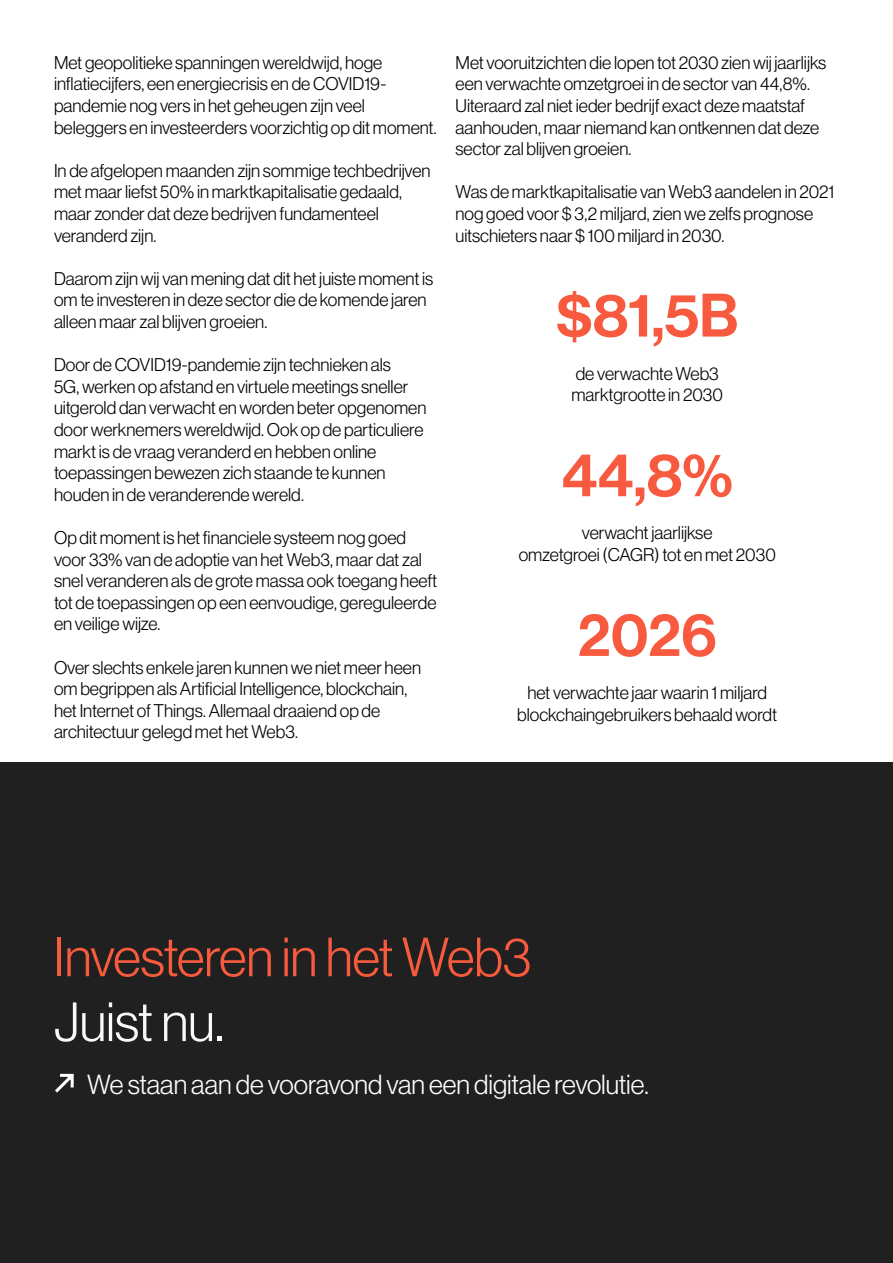
<style>
.page{position:relative;width:893px;height:1263px;background:#fff}
.page>*{position:absolute;margin:0;border:0;box-sizing:border-box;transform-origin:0 0}
.t1{font:60px "Neue Haas Display Mediu";color:#f75a3e}
.t2{font:300 54px "Neue Haas Display";letter-spacing:-.005em;color:#f75a3d}
.t3{font:300 54px "Neue Haas Display";letter-spacing:-.005em;color:#f9f9f9}
.t4{font:300 27px "Neue Haas Display";letter-spacing:-.005em;color:#fff}
.t5{font:300 18px/21.6px "Neue Haas Display";color:#000}
</style>
<div class="page">
<div style="left:0;top:763px;width:893px;height:500px;background:#202020"></div>
<svg style="left:55px;top:1074px;width:19px;height:18px"></svg>
<p class="t5" style="left:54px;top:52px;width:384px">Met geopolitieke spanningen wereldwijd, hoge inflatiecijfers, een energiecrisis en de COVID19- pandemie nog vers in het geheugen zijn veel beleggers en investeerders voorzichtig op dit moment.</p>
<p class="t5" style="left:54px;top:160px;width:378px">In de afgelopen maanden zijn sommige techbedrijven met maar liefst 50% in marktkapitalisatie gedaald, maar zonder dat deze bedrijven fundamenteel veranderd zijn.</p>
<p class="t5" style="left:54px;top:268px;width:381px">Daarom zijn wij van mening dat dit het juiste moment is om te investeren in deze sector die de komende jaren alleen maar zal blijven groeien.</p>
<p class="t5" style="left:54px;top:354px;width:374px">Door de COVID19-pandemie zijn technieken als<br>5G, werken op afstand en virtuele meetings sneller uitgerold dan verwacht en worden beter opgenomen door werknemers wereldwijd. Ook op de particuliere markt is de vraag veranderd en hebben online toepassingen bewezen zich staande te kunnen houden in de veranderende wereld.</p>
<p class="t5" style="left:54px;top:527px;width:385px">Op dit moment is het financiele systeem nog goed voor 33% van de adoptie van het Web3, maar dat zal snel veranderen als de grote massa ook toegang heeft tot de toepassingen op een eenvoudige, gereguleerde en veilige wijze.</p>
<p class="t5" style="left:54px;top:656px;width:369px">Over slechts enkele jaren kunnen we niet meer heen om begrippen als Artificial Intelligence, blockchain, het Internet of Things. Allemaal draaiend op de architectuur gelegd met het Web3.</p>
<p class="t5" style="left:455px;top:52px;width:372px">Met vooruitzichten die lopen tot 2030 zien wij jaarlijks een verwachte omzetgroei in de sector van 44,8%.<br>Uiteraard zal niet ieder bedrijf exact deze maatstaf aanhouden, maar niemand kan ontkennen dat deze sector zal blijven groeien.</p>
<p class="t5" style="left:455px;top:181px;width:380px">Was de marktkapitalisatie van Web3 aandelen in 2021 nog goed voor $ 3,2 miljard, zien we zelfs prognose uitschieters naar $ 100 miljard in 2030.</p>
<h1 class="t1" style="left:556px;top:281px;width:184px">$81,5B</h1>
<p class="t5" style="left:571px;top:363px;width:153px">de verwachte Web3 marktgrootte in 2030</p>
<h1 class="t1" style="left:562px;top:440px;width:172px">44,8%</h1>
<p class="t5" style="left:519px;top:522px;width:259px;text-align:center">verwacht jaarlijkse<br>omzetgroei (CAGR) tot en met 2030</p>
<h1 class="t1" style="left:578px;top:600px;width:140px">2026</h1>
<p class="t5" style="left:517px;top:682px;width:261px;text-align:center">het verwachte jaar waarin 1 miljard blockchaingebruikers behaald wordt</p>
<h2 class="t2" style="left:54px;top:927px;width:479px">Investeren in het Web3</h2>
<h2 class="t3" style="left:54px;top:992px;width:171px">Juist nu.</h2>
<h3 class="t4" style="left:87px;top:1069px;width:563px">We staan aan de vooravond van een digitale revolutie.</h3>
</div>
